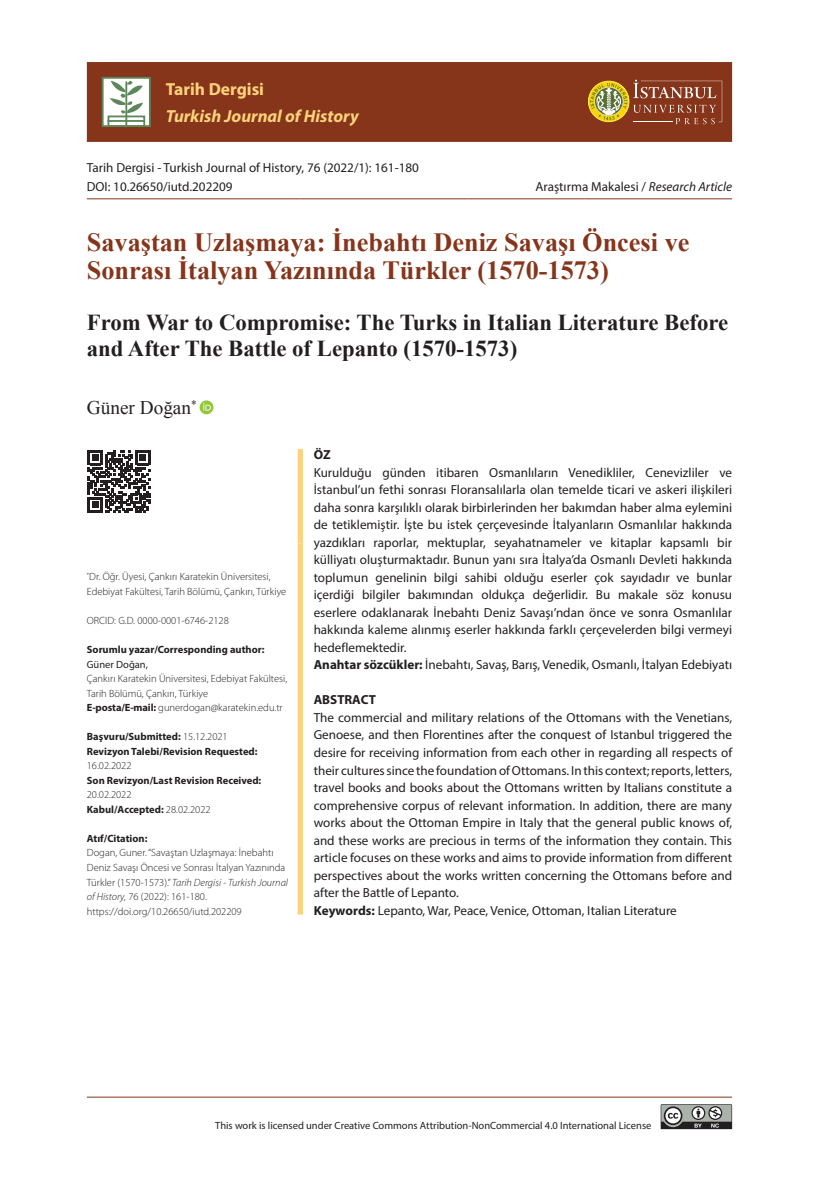
<style>
.page{position:relative;width:819px;height:1191px;background:#fff}
.page>*{position:absolute;margin:0;border:0;box-sizing:border-box;transform-origin:0 0}
.t1{font:700 26.25px/28px "Times New Roman";color:#87351a}
.t2{font:700 22.75px/26.2px "Times New Roman";color:#231f20}
.t3{font:19.25px "Times New Roman";color:#231f20}
.t4{font:italic 700 17.5px "Myriad Pro";color:#fed37c}
.t5{font:700 17.5px "Myriad Pro";color:#fed37c}
.t6{font:13.12px/17.5px "Myriad Pro";color:#231f20}
.t7{font:700 13.12px "Myriad Pro";color:#231f20}
.t8{font:300 10.5px/14.5px "Myriad Pro";color:#231f20}
.t9{font:700 10.5px/14.5px "Myriad Pro";color:#231f20}
.t10{font:10.5px "Myriad Pro";color:#231f20}
.s1{font-style:italic}
.s2{font-weight:700}
.s3{font-weight:300}
</style>
<div class="page">
<div style="left:87px;top:62px;width:645px;height:80px;background:#87351a"></div>
<div style="left:297px;top:449px;width:6px;height:94px;background:#fed37c"></div>
<div style="left:297px;top:543px;width:6px;height:371px;background:#fed37c"></div>
<hr style="left:87px;top:198px;width:79px;height:1px;background:#87351a">
<hr style="left:166px;top:198px;width:134px;height:1px;background:#87351a">
<hr style="left:300px;top:198px;width:167px;height:1px;background:#87351a">
<hr style="left:467px;top:198px;width:117px;height:1px;background:#87351a">
<hr style="left:584px;top:198px;width:148px;height:1px;background:#87351a">
<div style="left:102px;top:77px;width:49px;height:50px;background:#fff;border:2px solid #5d875a"></div>
<div style="left:107px;top:115px;width:38px;height:12px;border:2px solid #5d875a"></div>
<hr style="left:107px;top:120px;width:37px;height:2px;background:#5d875a">
<svg style="left:110px;top:81px;width:33px;height:33px"></svg>
<hr style="left:125px;top:81px;width:2px;height:46px;background:#5d875a">
<svg style="left:588px;top:80px;width:134px;height:44px;background:#9f663a"></svg>
<svg style="left:199px;top:400px;width:14px;height:14px"></svg>
<svg style="left:203px;top:403px;width:8px;height:7px"></svg>
<svg style="left:88px;top:450px;width:62px;height:62px"></svg>
<svg style="left:660px;top:1104px;width:72px;height:25px;background:#828381"></svg>
<hr style="left:87px;top:1096px;width:645px;height:1px;background:#87351a">
<h3 class="t5" style="left:166px;top:78px;width:100px">Tarih Dergisi</h3>
<h3 class="t4" style="left:166px;top:104px;width:194px">Turkish Journal of History</h3>
<p class="t6" style="left:87px;top:157px;width:333px;line-height:19.8px">Tarih Dergisi - Turkish Journal of History, 76 (2022/1): 161-180<br>DOI: 10.26650/iutd.202209</p>
<p class="t6" style="left:535px;top:178px;width:198px">Araştırma Makalesi / <span class="s1">Research Article</span></p>
<h1 class="t1" style="left:87px;top:228px;width:604px">Savaştan Uzlaşmaya: İnebahtı Deniz Savaşı Öncesi ve<br>Sonrası İtalyan Yazınında Türkler (1570-1573)</h1>
<h2 class="t2" style="left:87px;top:308px;width:643px">From War to Compromise: The Turks in Italian Literature Before and After The Battle of Lepanto (1570-1573)</h2>
<h3 class="t3" style="left:87px;top:395px;width:111px">Güner Doğan<sup>*</sup></h3>
<p class="t8" style="left:87px;top:569px;width:201px"><sup>*</sup>Dr. Öğr. Üyesi, Çankırı Karatekin Üniversitesi,<br>Edebiyat Fakültesi, Tarih Bölümü, Çankırı, Türkiye</p>
<p class="t8" style="left:87px;top:613px;width:143px">ORCID: G.D. 0000-0001-6746-2128</p>
<p class="t9" style="left:87px;top:642px;width:179px">Sorumlu yazar/Corresponding author:</p>
<p class="t10" style="left:87px;top:657px;width:63px">Güner Doğan,</p>
<p class="t8" style="left:87px;top:671px;width:202px">Çankırı Karatekin Üniversitesi, Edebiyat Fakültesi,<br>Tarih Bölümü, Çankırı, Türkiye<br><span class="s2">E-posta/E-mail:</span> gunerdogan@karatekin.edu.tr</p>
<p class="t9" style="left:87px;top:729px;width:172px">Başvuru/Submitted: <span class="s3">15.12.2021<br></span>Revizyon Talebi/Revision Requested:</p>
<p class="t8" style="left:87px;top:758px;width:46px">16.02.2022</p>
<p class="t9" style="left:87px;top:772px;width:176px">Son Revizyon/Last Revision Received:</p>
<p class="t8" style="left:87px;top:787px;width:125px">20.02.2022<br><span class="s2">Kabul/Accepted:</span> 28.02.2022</p>
<p class="t9" style="left:87px;top:830px;width:62px">Atıf/Citation:</p>
<p class="t8" style="left:87px;top:845px;width:203px">Dogan, Guner. “Savaştan Uzlaşmaya: İnebahtı Deniz Savaşı Öncesi ve Sonrası İtalyan Yazınında Türkler (1570-1573).” <span class="s1">Tarih Dergisi - Turkish Journal of History,</span> 76 (2022): 161-180. https://doi.org/10.26650/iutd.202209</p>
<p class="t7" style="left:314px;top:446px;width:18px">ÖZ</p>
<p class="t6" style="left:314px;top:463px;width:420px">Kurulduğu günden itibaren Osmanlıların Venedikliler, Cenevizliler ve İstanbul’un fethi sonrası Floransalılarla olan temelde ticari ve askeri ilişkileri daha sonra karşılıklı olarak birbirlerinden her bakımdan haber alma eylemini de tetiklemiştir. İşte bu istek çerçevesinde İtalyanların Osmanlılar hakkında yazdıkları raporlar, mektuplar, seyahatnameler ve kitaplar kapsamlı bir külliyatı oluşturmaktadır. Bunun yanı sıra İtalya’da Osmanlı Devleti hakkında toplumun genelinin bilgi sahibi olduğu eserler çok sayıdadır ve bunlar içerdiği bilgiler bakımından oldukça değerlidir. Bu makale söz konusu eserlere odaklanarak İnebahtı Deniz Savaşı’ndan önce ve sonra Osmanlılar hakkında kaleme alınmış eserler hakkında farklı çerçevelerden bilgi vermeyi hedeflemektedir.<br><span class="s2">Anahtar sözcükler:</span> İnebahtı, Savaş, Barış, Venedik, Osmanlı, İtalyan Edebiyatı</p>
<p class="t7" style="left:314px;top:691px;width:64px">ABSTRACT</p>
<p class="t6" style="left:314px;top:708px;width:420px">The commercial and military relations of the Ottomans with the Venetians, Genoese, and then Florentines after the conquest of Istanbul triggered the desire for receiving information from each other in regarding all respects of their cultures since the foundation of Ottomans. In this context; reports, letters, travel books and books about the Ottomans written by Italians constitute a comprehensive corpus of relevant information. In addition, there are many works about the Ottoman Empire in Italy that the general public knows of, and these works are precious in terms of the information they contain. This article focuses on these works and aims to provide information from different perspectives about the works written concerning the Ottomans before and after the Battle of Lepanto.<br><span class="s2">Keywords:</span> Lepanto, War, Peace, Venice, Ottoman, Italian Literature</p>
<p class="t10" style="left:215px;top:1119px;width:438px">This work is licensed under Creative Commons Attribution-NonCommercial 4.0 International License</p>
</div>
